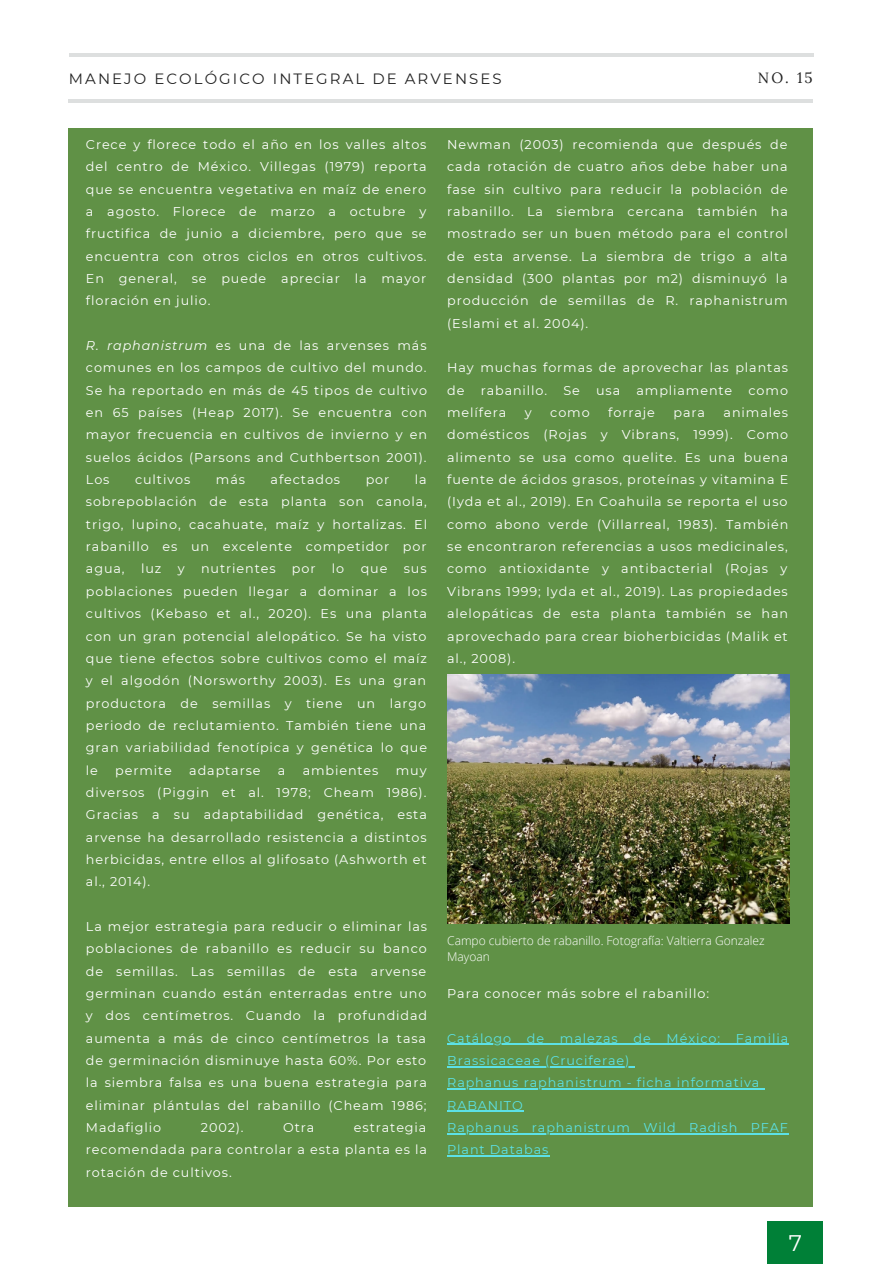
<style>
.page{position:relative;width:894px;height:1264px;background:#fff}
.page>*{position:absolute;margin:0;border:0;box-sizing:border-box;transform-origin:0 0}
.t1{font:22.5px "Montserrat";color:#fff}
.t2{font:14.85px "Montserrat";letter-spacing:.14em;color:#222}
.t3{font:14.85px "Lora";color:#222}
.t4{font:12.75px/22.4px "Montserrat";letter-spacing:.07em;color:#fff;text-align:justify}
.t5{font:12.75px/22.4px "Montserrat";letter-spacing:.07em;color:#5ce1e6}
.t6{font:300 12px/16px "Open Sans";color:#fff}
.s1{font-style:italic}
</style>
<div class="page">
<hr style="left:68px;top:99px;width:744px;height:3px;background:#192627">
<hr style="left:69px;top:53px;width:744px;height:4px;background:#dddfdf">
<div style="left:68px;top:129px;width:744px;height:1077px;background:#609146"></div>
<hr style="left:447px;top:1043px;width:341px;height:1px;background:#5ce1e6">
<hr style="left:447px;top:1066px;width:183px;height:1px;background:#5ce1e6">
<hr style="left:447px;top:1088px;width:313px;height:1px;background:#5ce1e6">
<hr style="left:447px;top:1110px;width:76px;height:1px;background:#5ce1e6">
<hr style="left:447px;top:1133px;width:341px;height:1px;background:#5ce1e6">
<hr style="left:447px;top:1155px;width:102px;height:1px;background:#5ce1e6">
<div style="left:766px;top:1221px;width:55px;height:42px;background:#008037"></div>
<img style="left:447px;top:674px;width:342px;height:249px">
<p class="t2" style="left:69px;top:69px;width:434px">MANEJO ECOLÓGICO INTEGRAL DE ARVENSES</p>
<p class="t3" style="left:757px;top:68px;width:56px">NO. 15</p>
<p class="t4" style="left:86px;top:133px;width:342px">Crece y florece todo el año en los valles altos del centro de México. Villegas (1979) reporta que se encuentra vegetativa en maíz de enero a agosto. Florece de marzo a octubre y fructifica de junio a diciembre, pero que se encuentra con otros ciclos en otros cultivos.<br>En general, se puede apreciar la mayor floración en julio.</p>
<p class="t4" style="left:86px;top:334px;width:342px"><span class="s1">R. raphanistrum</span> es una de las arvenses más comunes en los campos de cultivo del mundo.<br>Se ha reportado en más de 45 tipos de cultivo en 65 países (Heap 2017). Se encuentra con mayor frecuencia en cultivos de invierno y en suelos ácidos (Parsons and Cuthbertson 2001).<br>Los</p>
<p class="t4" style="left:135px;top:468px;width:57px">cultivos</p>
<p class="t4" style="left:216px;top:468px;width:31px">más</p>
<p class="t4" style="left:270px;top:468px;width:71px">afectados</p>
<p class="t4" style="left:365px;top:468px;width:25px">por</p>
<p class="t4" style="left:86px;top:468px;width:342px;text-indent:329px">la sobrepoblación de esta planta son canola, trigo, lupino, cacahuate, maíz y hortalizas. El rabanillo es un excelente competidor por agua,</p>
<p class="t4" style="left:141px;top:557px;width:22px">luz</p>
<p class="t4" style="left:178px;top:557px;width:8px">y</p>
<p class="t4" style="left:201px;top:557px;width:76px">nutrientes</p>
<p class="t4" style="left:292px;top:557px;width:25px">por</p>
<p class="t4" style="left:332px;top:557px;width:14px">lo</p>
<p class="t4" style="left:360px;top:557px;width:28px">que</p>
<p class="t4" style="left:86px;top:557px;width:342px;text-indent:318px">sus poblaciones pueden llegar a dominar a los cultivos (Kebaso et al., 2020). Es una planta con un gran potencial alelopático. Se ha visto que tiene efectos sobre cultivos como el maíz y el algodón (Norsworthy 2003). Es una gran productora de semillas y tiene un largo periodo de reclutamiento. También tiene una gran variabilidad fenotípica y genética lo que le</p>
<p class="t4" style="left:115px;top:758px;width:58px">permite</p>
<p class="t4" style="left:189px;top:758px;width:73px">adaptarse</p>
<p class="t4" style="left:278px;top:758px;width:9px">a</p>
<p class="t4" style="left:302px;top:758px;width:77px">ambientes</p>
<p class="t4" style="left:86px;top:758px;width:342px;text-indent:310px">muy diversos (Piggin et al. 1978; Cheam 1986).<br>Gracias a su adaptabilidad genética, esta arvense ha desarrollado resistencia a distintos herbicidas, entre ellos al glifosato (Ashworth et al., 2014).</p>
<p class="t4" style="left:86px;top:915px;width:343px">La mejor estrategia para reducir o eliminar las poblaciones de rabanillo es reducir su banco de semillas. Las semillas de esta arvense germinan cuando están enterradas entre uno y dos centímetros. Cuando la profundidad aumenta a más de cinco centímetros la tasa de germinación disminuye hasta 60%. Por esto la siembra falsa es una buena estrategia para eliminar plántulas del rabanillo (Cheam 1986; Madafiglio</p>
<p class="t4" style="left:86px;top:1116px;width:342px;text-indent:268px">estrategia recomendada para controlar a esta planta es la rotación de cultivos.</p>
<p class="t4" style="left:201px;top:1116px;width:44px">2002).</p>
<p class="t4" style="left:283px;top:1116px;width:33px">Otra</p>
<p class="t4" style="left:447px;top:133px;width:342px">Newman (2003) recomienda que después de cada rotación de cuatro años debe haber una fase sin cultivo para reducir la población de rabanillo. La siembra cercana también ha mostrado ser un buen método para el control de esta arvense. La siembra de trigo a alta densidad (300 plantas por m2) disminuyó la producción de semillas de R. raphanistrum (Eslami et al. 2004).</p>
<p class="t4" style="left:447px;top:356px;width:342px">Hay muchas formas de aprovechar las plantas de</p>
<p class="t4" style="left:480px;top:379px;width:68px">rabanillo.</p>
<p class="t4" style="left:563px;top:379px;width:18px">Se</p>
<p class="t4" style="left:596px;top:379px;width:26px">usa</p>
<p class="t4" style="left:636px;top:379px;width:97px">ampliamente</p>
<p class="t4" style="left:748px;top:379px;width:41px">como</p>
<p class="t4" style="left:447px;top:401px;width:61px">melífera</p>
<p class="t4" style="left:524px;top:401px;width:8px">y</p>
<p class="t4" style="left:550px;top:401px;width:41px">como</p>
<p class="t4" style="left:608px;top:401px;width:48px">forraje</p>
<p class="t4" style="left:673px;top:401px;width:33px">para</p>
<p class="t4" style="left:447px;top:401px;width:342px;text-indent:276px">animales domésticos (Rojas y Vibrans, 1999). Como alimento se usa como quelite. Es una buena fuente de ácidos grasos, proteínas y vitamina E (Iyda et al., 2019). En Coahuila se reporta el uso como abono verde (Villarreal, 1983). También se encontraron referencias a usos medicinales, como antioxidante y antibacterial (Rojas y Vibrans 1999; Iyda et al., 2019). Las propiedades alelopáticas de esta planta también se han aprovechado para crear bioherbicidas (Malik et al., 2008).</p>
<p class="t6" style="left:447px;top:932px;width:319px">Campo cubierto de rabanillo. Fotografía: Valtierra Gonzalez<br>Mayoan</p>
<p class="t4" style="left:447px;top:982px;width:263px">Para conocer más sobre el rabanillo:</p>
<p class="t5" style="left:447px;top:1026px;width:342px">Catálogo de malezas de México: Familia<br>Brassicaceae (Cruciferae)</p>
<p class="t5" style="left:447px;top:1071px;width:313px">Raphanus raphanistrum - ficha informativa</p>
<p class="t5" style="left:447px;top:1093px;width:77px">RABANITO</p>
<p class="t5" style="left:447px;top:1116px;width:342px">Raphanus raphanistrum Wild Radish PFAF<br>Plant Databas</p>
<p class="t1" style="left:788px;top:1229px;width:15px">7</p>
</div>
